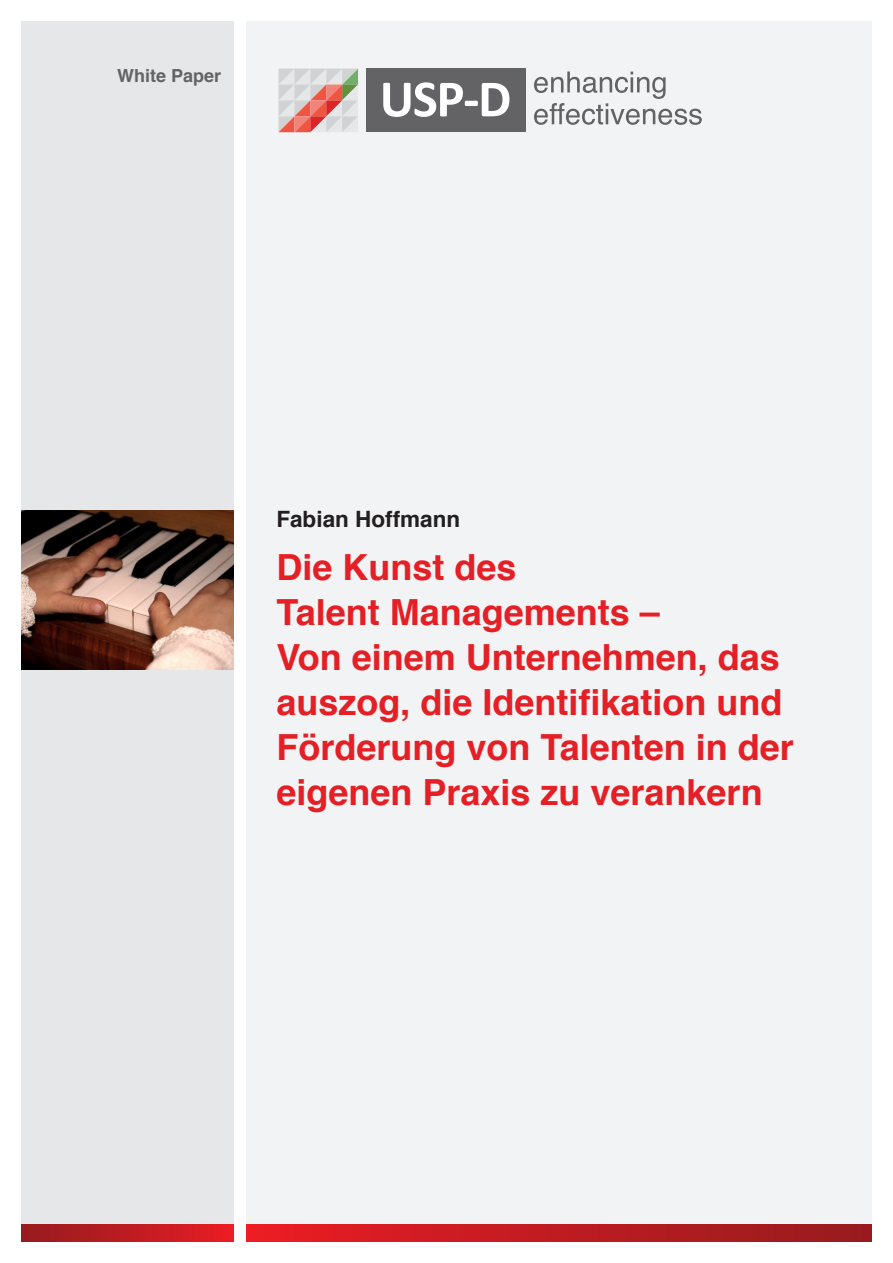
<style>
.page{position:relative;width:893px;height:1263px;background:#fff}
.page>*{position:absolute;margin:0;border:0;box-sizing:border-box;transform-origin:0 0}
.t1{font:700 36px/45px "Helvetica";color:#e41f25}
.t2{font:700 22.5px "Helvetica";color:#231f20}
.t3{font:700 18px "Helvetica";color:#636366}
</style>
<div class="page">
<div style="left:21px;top:21px;width:213px;height:1221px;background:#e6e7e9"></div>
<div style="left:247px;top:21px;width:625px;height:1221px;background:#f2f3f4"></div>
<div style="left:366px;top:69px;width:159px;height:63px;background:#636366"></div>
<svg style="left:383px;top:82px;width:126px;height:35px"></svg>
<svg style="left:279px;top:69px;width:79px;height:63px"></svg>
<svg style="left:534px;top:71px;width:168px;height:54px"></svg>
<div style="left:21px;top:1225px;width:213px;height:17px;background:linear-gradient(to right,#951b1e,#e91c24)"></div>
<div style="left:247px;top:1225px;width:625px;height:17px;background:linear-gradient(to right,#ea1d24,#951b1e)"></div>
<img style="left:21px;top:510px;width:213px;height:160px">
<p class="t3" style="left:117px;top:61px;width:106px">White Paper</p>
<p class="t2" style="left:276px;top:501px;width:185px">Fabian Hoffmann</p>
<p class="t1" style="left:276px;top:545px;width:519px">Die Kunst des<br>Talent Managements –<br>Von einem Unternehmen, das auszog, die Identifikation und<br>Förderung von Talenten in der eigenen Praxis zu verankern</p>
</div>
